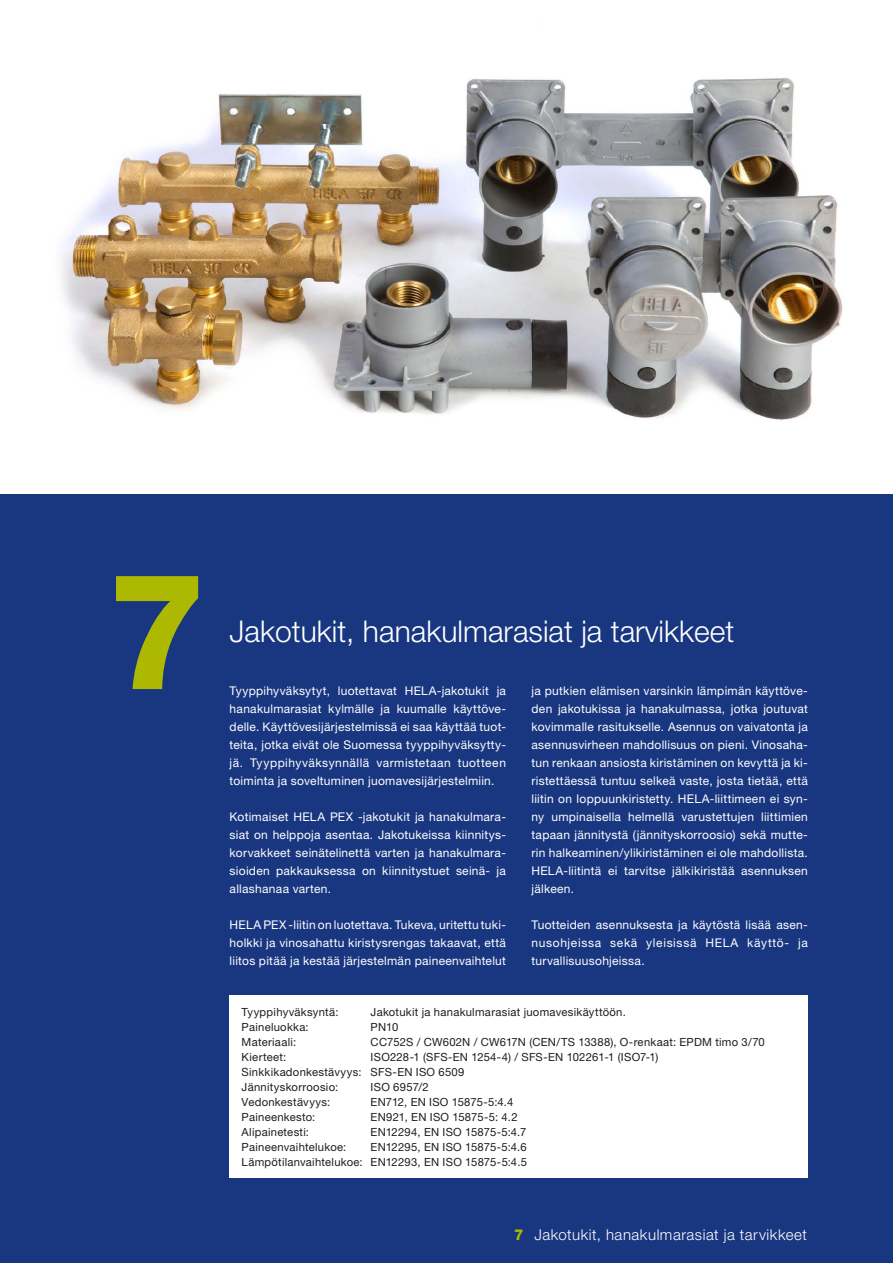
<style>
.page{position:relative;width:893px;height:1263px;background:#fff}
.page>*{position:absolute;margin:0;border:0;box-sizing:border-box;transform-origin:0 0}
.t1{font:800 162px "Helvetica Neue LT Std";color:#acb900}
.t2{font:300 30px "Helvetica Neue LT Std";color:#fff}
.t3{font:300 15px "Helvetica Neue LT Std";letter-spacing:.035em;color:#fff}
.t4{font:12px/18px "Helvetica Neue LT Std";letter-spacing:.025em;color:#fff;text-align:justify}
.t5{font:11.25px/15px "Helvetica Neue LT Std";letter-spacing:.025em;color:#1d1d1b}
.t6{font:11.25px "Helvetica Neue LT Std";letter-spacing:.005em;color:#1d1d1b}
.s1{font-weight:800;color:#acb900}
</style>
<div class="page">
<div style="left:0;top:495px;width:893px;height:768px;background:#193780"></div>
<img style="left:61px;top:78px;width:782px;height:342px">
<div style="left:230px;top:996px;width:578px;height:182px;background:#fff"></div>
<h1 class="t1" style="left:106px;top:535px;width:104px">7</h1>
<h2 class="t2" style="left:230px;top:613px;width:506px">Jakotukit, hanakulmarasiat ja tarvikkeet</h2>
<p class="t4" style="left:230px;top:682px;width:278px">Tyyppihyväksytyt, luotettavat HELA-jakotukit ja hanakulmarasiat kylmälle ja kuumalle käyttöve&shy;delle. Käyttövesijärjestelmissä ei saa käyttää tuot&shy;teita, jotka eivät ole Suomessa tyyppihyväksytty&shy;jä. Tyyppihyväksynnällä varmistetaan tuotteen toiminta ja soveltuminen juomavesijärjestelmiin.</p>
<p class="t4" style="left:230px;top:808px;width:278px">Kotimaiset HELA PEX -jakotukit ja hanakulmara&shy;siat on helppoja asentaa. Jakotukeissa kiinnitys&shy;korvakkeet seinätelinettä varten ja hanakulmara&shy;sioiden pakkauksessa on kiinnitystuet seinä- ja allashanaa varten.</p>
<p class="t4" style="left:230px;top:916px;width:278px">HELA PEX -liitin on luotettava. Tukeva, uritettu tuki&shy;holkki ja vinosahattu kiristysrengas takaavat, että liitos pitää ja kestää järjestelmän paineenvaihtelut</p>
<p class="t4" style="left:531px;top:682px;width:278px">ja putkien elämisen varsinkin lämpimän käyttöve&shy;den jakotukissa ja hanakulmassa, jotka joutuvat kovimmalle rasitukselle. Asennus on vaivatonta ja asennusvirheen mahdollisuus on pieni. Vinosaha&shy;tun renkaan ansiosta kiristäminen on kevyttä ja ki&shy;ristettäessä tuntuu selkeä vaste, josta tietää, että liitin on loppuunkiristetty. HELA-liittimeen ei syn&shy;ny umpinaisella helmellä varustettujen liittimien tapaan jännitystä (jännityskorroosio) sekä mutte&shy;rin halkeaminen/ylikiristäminen ei ole mahdollista.<br>HELA-liitintä ei tarvitse jälkikiristää asennuksen jälkeen.</p>
<p class="t4" style="left:531px;top:916px;width:278px">Tuotteiden asennuksesta ja käytöstä lisää asen&shy;nusohjeissa sekä yleisissä HELA käyttö- ja turvallisuusohjeissa.</p>
<p class="t5" style="left:242px;top:1004px;width:98px">Tyyppihyväksyntä:</p>
<p class="t5" style="left:371px;top:1004px;width:257px">Jakotukit ja hanakulmarasiat juomavesikäyttöön.</p>
<p class="t5" style="left:242px;top:1019px;width:69px">Paineluokka:</p>
<p class="t5" style="left:371px;top:1019px;width:29px">PN10</p>
<p class="t5" style="left:242px;top:1034px;width:56px">Materiaali:</p>
<p class="t5" style="left:371px;top:1034px;width:396px">CC752S / CW602N / CW617N (CEN/TS 13388), O-renkaat: EPDM timo 3/70</p>
<p class="t5" style="left:242px;top:1049px;width:46px">Kierteet:</p>
<p class="t5" style="left:242px;top:1049px;width:418px;text-indent:129px">ISO228-1 (SFS-EN 1254-4) / SFS-EN 102261-1 (ISO7-1)<br>Sinkkikadonkestävyys: SFS-EN ISO 6509<br>Jännityskorroosio:</p>
<p class="t5" style="left:371px;top:1079px;width:59px">ISO 6957/2</p>
<p class="t5" style="left:242px;top:1094px;width:90px">Vedonkestävyys:</p>
<p class="t6" style="left:371px;top:1095px;width:144px">EN712, EN ISO 15875-5:4.4</p>
<p class="t5" style="left:242px;top:1109px;width:75px">Paineenkesto:</p>
<p class="t5" style="left:371px;top:1109px;width:149px">EN921, EN ISO 15875-5: 4.2</p>
<p class="t5" style="left:242px;top:1124px;width:69px">Alipainetesti:</p>
<p class="t5" style="left:371px;top:1124px;width:157px">EN12294, EN ISO 15875-5:4.7</p>
<p class="t5" style="left:242px;top:1139px;width:106px">Paineenvaihtelukoe:</p>
<p class="t5" style="left:242px;top:1139px;width:287px;text-align:right">EN12295, EN ISO 15875-5:4.6<br>Lämpötilanvaihtelukoe: EN12293, EN ISO 15875-5:4.5</p>
<p class="t3" style="left:514px;top:1226px;width:294px"><span class="s1">7</span> Jakotukit, hanakulmarasiat ja tarvikkeet</p>
</div>
